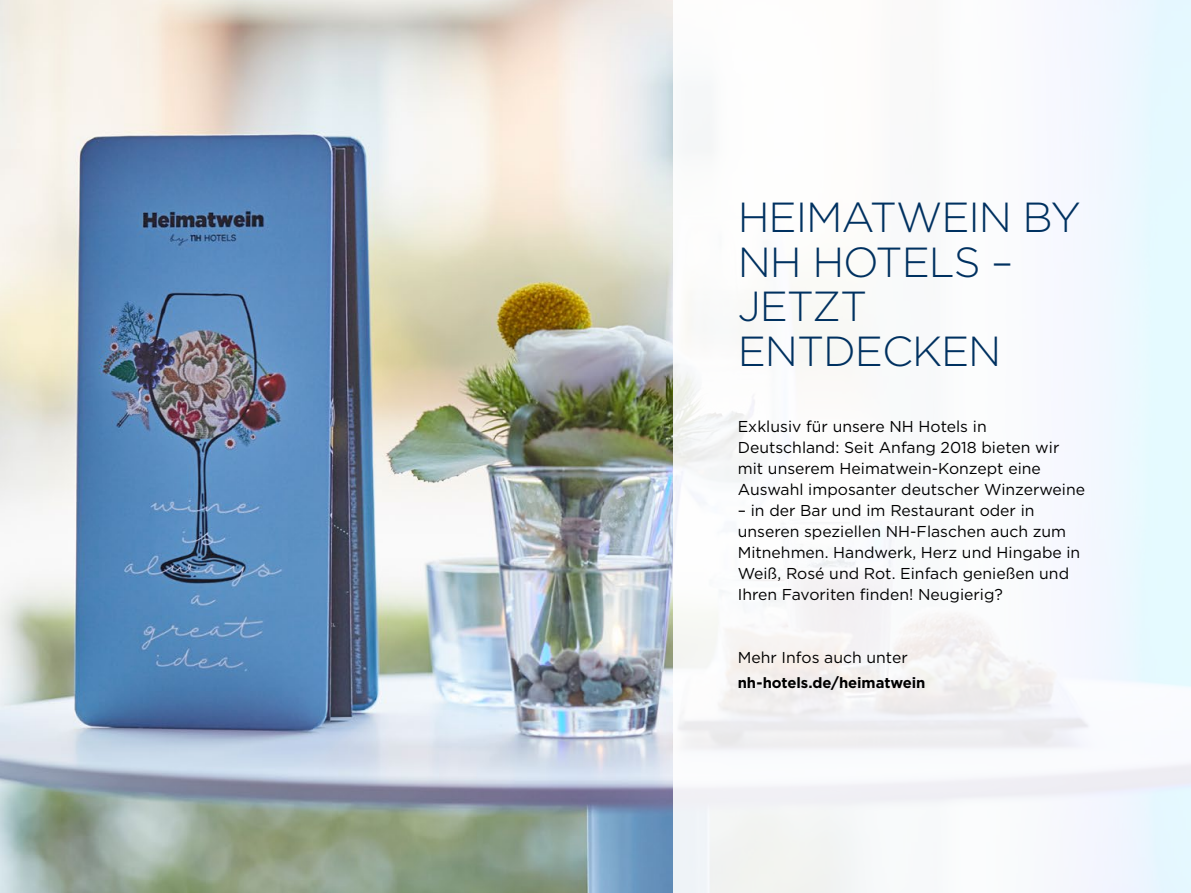
<style>
.page{position:relative;width:1191px;height:893px;background:#fff}
.page>*{position:absolute;margin:0;border:0;box-sizing:border-box;transform-origin:0 0}
.t1{font:300 42px/44.6px "Gotham";letter-spacing:-.025em;color:#003160}
.t2{font:15.75px/21px "Gotham";color:#000}
.t3{font:700 14.88px "Gotham";letter-spacing:-.005em;color:#000}
</style>
<div class="page">
<img style="left:0;top:0;width:673px;height:893px">
<div style="left:673px;top:0;width:518px;height:893px;background:linear-gradient(to right,#fdf9f7,#eff8fe)"></div>
<h1 class="t1" style="left:737px;top:194px;width:344px">HEIMATWEIN BY<br>NH HOTELS –<br>JETZT<br>ENTDECKEN</h1>
<p class="t2" style="left:737px;top:415px;width:349px">Exklusiv für unsere NH Hotels in Deutschland: Seit Anfang 2018 bieten wir mit unserem Heimatwein-Konzept eine Auswahl imposanter deutscher Winzerweine</p>
<p class="t2" style="left:737px;top:499px;width:344px">– in der Bar und im Restaurant oder in unseren speziellen NH-Flaschen auch zum Mitnehmen. Handwerk, Herz und Hingabe in Weiß, Rosé und Rot. Einfach genießen und Ihren Favoriten finden! Neugierig?</p>
<p class="t2" style="left:737px;top:646px;width:171px">Mehr Infos auch unter</p>
<p class="t3" style="left:737px;top:672px;width:189px">nh-hotels.de/heimatwein</p>
</div>
